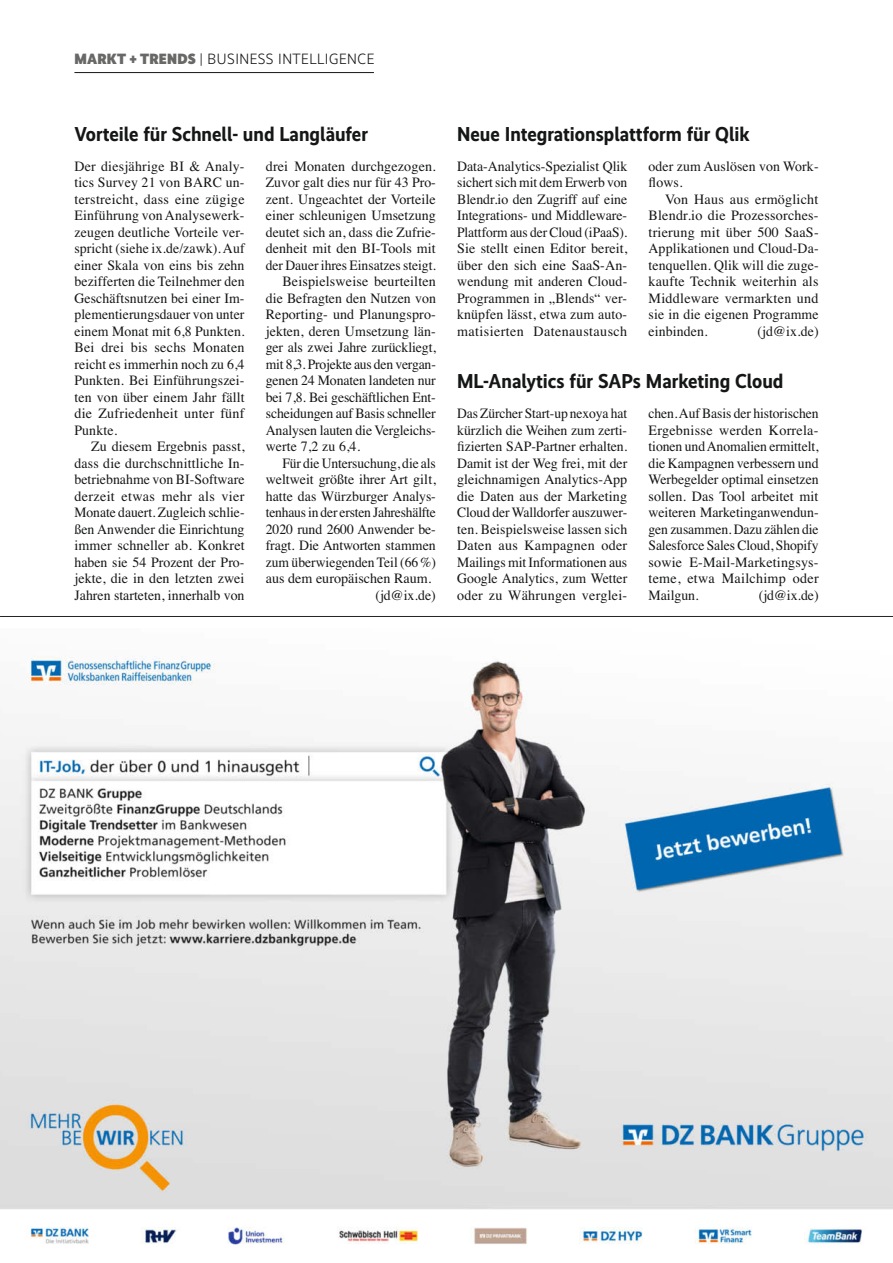
<style>
.page{position:relative;width:893px;height:1263px;background:#fff}
.page>*{position:absolute;margin:0;border:0;box-sizing:border-box;transform-origin:0 0}
.t1{font:700 20.25px "Realisti X";color:#151616}
.t2{font:300 15px "Realisti X";letter-spacing:.035em;color:#151616}
.t3{font:14.25px/16.5px "Times";letter-spacing:.005em;color:#151616;text-align:justify}
.t4{font:14.25px/16.5px "Times";letter-spacing:.005em;color:#151616;text-align:justify;scale:.96 1}
.t5{font:14.25px/16.5px "Times";letter-spacing:.005em;color:#151616;text-align:justify;scale:.95 1}
.t6{font:14.25px "Times";letter-spacing:-.015em;color:#151616;scale:.95 1}
.t7{font:14.25px "Times";letter-spacing:-.015em;color:#151616;scale:.96 1}
.s1{font-weight:900;color:#686867}
</style>
<div class="page">
<img style="left:0;top:656px;width:893px;height:589px">
<hr style="left:74px;top:72px;width:300px;height:1px;background:#151616">
<hr style="left:0;top:616px;width:893px;height:1px;background:#242423">
<p class="t2" style="left:75px;top:48px;width:301px"><span class="s1">MARKT + TRENDS</span> | BUSINESS INTELLIGENCE</p>
<h1 class="t1" style="left:74px;top:119px;width:295px">Vorteile für Schnell- und Langläufer</h1>
<p class="t3" style="left:74px;top:156px;width:172px">Der diesjährige BI &amp; Analy&shy;tics Survey 21 von BARC un&shy;terstreicht, dass eine zügige Ein füh rung von Analysewerk&shy;zeugen deutliche Vorteile ver&shy;spricht (siehe ix.de/zawk). Auf einer Skala von eins bis zehn bezifferten die Teilnehmer den Geschäftsnutzen bei einer Im&shy;plementierungsdauer von unter einem Monat mit 6,8 Punkten.<br>Bei drei bis sechs Monaten reicht es immerhin noch zu 6,4<br>Punkten. Bei Einführungszei&shy;ten von über einem Jahr fällt die Zufriedenheit unter fünf Punkte.</p>
<p class="t3" style="left:74px;top:437px;width:172px;text-indent:17px">Zu diesem Ergebnis passt, dass die durchschnittliche In&shy;betriebnahme von BI-Software derzeit etwas mehr als vier Monate dauert. Zugleich schlie&shy;ßen Anwender die Einrichtung immer schneller ab. Konkret haben sie 54 Prozent der Pro&shy;jekte, die in den letzten zwei Jahren starteten, innerhalb von</p>
<p class="t3" style="left:266px;top:156px;width:171px">drei Monaten durchgezogen.</p>
<p class="t3" style="left:266px;top:173px;width:172px">Zuvor galt dies nur für 43 Pro-</p>
<p class="t3" style="left:266px;top:189px;width:172px">zent. Ungeachtet der Vorteile</p>
<p class="t3" style="left:266px;top:206px;width:172px">einer schleunigen Umsetzung</p>
<p class="t3" style="left:266px;top:222px;width:172px">deutet sich an, dass die Zufrie-</p>
<p class="t3" style="left:266px;top:239px;width:171px">denheit mit den BI-Tools mit</p>
<p class="t4" style="left:266px;top:255px;width:179px">der Dauer ihres Einsatzes steigt.</p>
<p class="t3" style="left:282px;top:272px;width:155px">Beispielsweise beurteilten</p>
<p class="t3" style="left:266px;top:288px;width:172px">die Befragten den Nutzen von</p>
<p class="t3" style="left:266px;top:305px;width:172px">Reporting- und Planungspro-</p>
<p class="t3" style="left:266px;top:321px;width:172px">jekten, deren Umsetzung län-</p>
<p class="t3" style="left:266px;top:338px;width:172px">ger als zwei Jahre zurückliegt,</p>
<p class="t7" style="left:266px;top:351px;width:179px">mit 8,3. Projekte aus den vergan-</p>
<p class="t3" style="left:266px;top:371px;width:172px">genen 24 Monaten landeten nur</p>
<p class="t3" style="left:266px;top:387px;width:172px">bei 7,8. Bei geschäftlichen Ent-</p>
<p class="t3" style="left:266px;top:404px;width:172px">scheidungen auf Basis schneller</p>
<p class="t3" style="left:266px;top:420px;width:172px">Analysen lauten die Vergleichs-</p>
<p class="t3" style="left:266px;top:437px;width:96px">werte 7,2 zu 6,4.</p>
<p class="t4" style="left:282px;top:453px;width:161px">Für die Untersuchung, die als</p>
<p class="t3" style="left:266px;top:470px;width:172px">weltweit größte ihrer Art gilt,</p>
<p class="t3" style="left:266px;top:486px;width:172px">hatte das Würzburger Analys-</p>
<p class="t6" style="left:266px;top:499px;width:181px">tenhaus in der ersten Jahreshälfte</p>
<p class="t3" style="left:266px;top:519px;width:172px">2020 rund 2600 An wender be-</p>
<p class="t3" style="left:266px;top:536px;width:172px">fragt. Die Antworten stammen</p>
<p class="t5" style="left:266px;top:552px;width:181px">zum überwiegenden Teil (66 %)</p>
<p class="t3" style="left:266px;top:569px;width:167px">aus dem europäischen Raum.</p>
<p class="t3" style="left:375px;top:585px;width:62px">(jd@ix.de)</p>
<h1 class="t1" style="left:457px;top:119px;width:294px">Neue Integrationsplattform für Qlik</h1>
<p class="t3" style="left:457px;top:156px;width:172px">Data-Analytics-Spezialist Qlik sichert sich mit dem Erwerb von Blendr.io den Zugriff auf eine Integrations- und Middleware-Plattform aus der Cloud (iPaaS).<br>Sie stellt einen Editor bereit, über den sich eine SaaS-An&shy;wendung mit anderen Cloud-Programmen in „Blends“ ver&shy;knüpfen lässt, etwa zum auto&shy;matisierten Datenaustausch</p>
<p class="t3" style="left:648px;top:156px;width:172px">oder zum Auslösen von Work&shy;flows.</p>
<p class="t3" style="left:648px;top:189px;width:172px;text-indent:17px">Von Haus aus ermöglicht Blendr.io die Prozessorches&shy;trierung mit über 500 SaaS-Applikationen und Cloud-Da&shy;tenquellen. Qlik will die zuge&shy;kaufte Technik weiterhin als Middleware vermarkten und sie in die eigenen Programme einbinden.</p>
<p class="t3" style="left:757px;top:321px;width:63px">(jd@ix.de)</p>
<h1 class="t1" style="left:457px;top:366px;width:328px">ML-Analytics für SAPs Marketing Cloud</h1>
<p class="t5" style="left:457px;top:404px;width:181px">Das Zürcher Start-up nexoya hat kürzlich die Weihen zum zerti&shy;fizierten SAP-Partner erhalten.<br>Damit ist der Weg frei, mit der gleichnamigen Analytics-App die Daten aus der Marketing Cloud der Walldorfer auszuwer&shy;ten. Beispielsweise lassen sich Daten aus Kampagnen oder Mailings mit Informationen aus Google Analytics, zum Wetter oder zu Währungen verglei-</p>
<p class="t4" style="left:648px;top:404px;width:179px">chen. Auf Basis der historischen Ergebnisse werden Korrela&shy;tionen und Anomalien ermittelt, die Kampagnen verbessern und Werbegelder optimal einsetzen sollen. Das Tool arbeitet mit weiteren Marketinganwendun&shy;gen zusammen. Dazu zählen die Salesforce Sales Cloud, Shopify sowie E-Mail-Marketingsys&shy;teme, etwa Mailchimp oder Mailgun.</p>
<p class="t3" style="left:759px;top:585px;width:61px">(jd@ix.de)</p>
</div>
